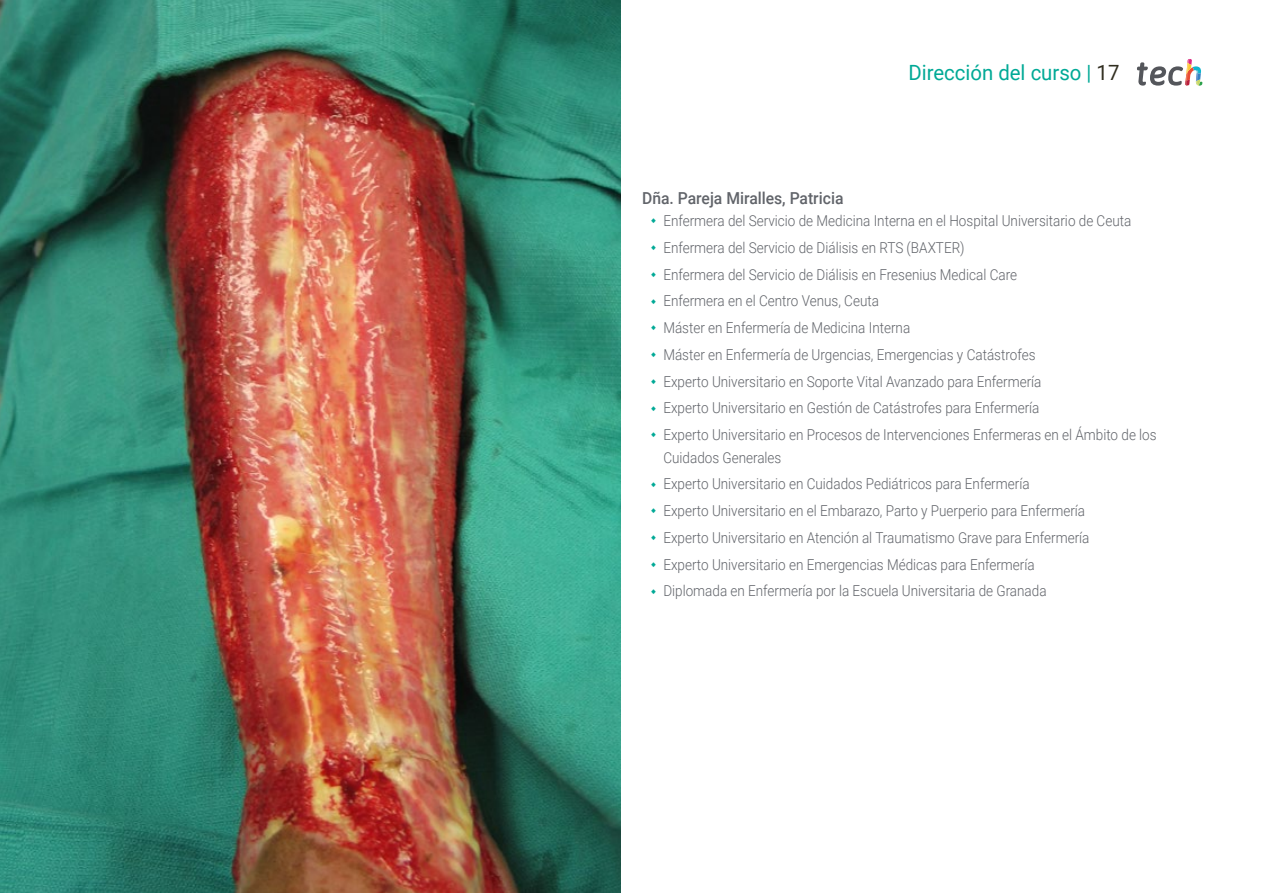
<style>
.page{position:relative;width:1263px;height:893px;background:#fff}
.page>*{position:absolute;margin:0;border:0;box-sizing:border-box;transform-origin:0 0}
.t1{font:21px "Roboto";color:#00a996}
.t2{font:500 16.5px "Roboto";color:#61646a;scale:.95 1}
.t3{font:300 15px/26.7px "Roboto";color:#61646a;scale:.9 1}
.s1{color:#312e20}
</style>
<div class="page">
<img style="left:0;top:0;width:621px;height:893px">
<svg style="left:1137px;top:59px;width:65px;height:27px"></svg>
<h1 class="t1" style="left:908px;top:57px;width:213px">Dirección del curso | <span class="s1">17</span></h1>
<p class="t2" style="left:642px;top:186px;width:213px">Dña. Pareja Miralles, Patricia</p>
<p class="t3" style="left:663px;top:207px;width:550px">Enfermera del Servicio de Medicina Interna en el Hospital Universitario de Ceuta Enfermera del Servicio de Diálisis en RTS (BAXTER)<br>Enfermera del Servicio de Diálisis en Fresenius Medical Care<br>Enfermera en el Centro Venus, Ceuta<br>Máster en Enfermería de Medicina Interna<br>Máster en Enfermería de Urgencias, Emergencias y Catástrofes<br>Experto Universitario en Soporte Vital Avanzado para Enfermería<br>Experto Universitario en Gestión de Catástrofes para Enfermería<br>Experto Universitario en Procesos de Intervenciones Enfermeras en el Ámbito de los</p>
<p class="t3" style="left:663px;top:443px;width:475px">Cuidados Generales<br>Experto Universitario en Cuidados Pediátricos para Enfermería<br>Experto Universitario en el Embarazo, Parto y Puerperio para Enfermería Experto Universitario en Atención al Traumatismo Grave para Enfermería Experto Universitario en Emergencias Médicas para Enfermería Diplomada en Enfermería por la Escuela Universitaria de Granada</p>
</div>
